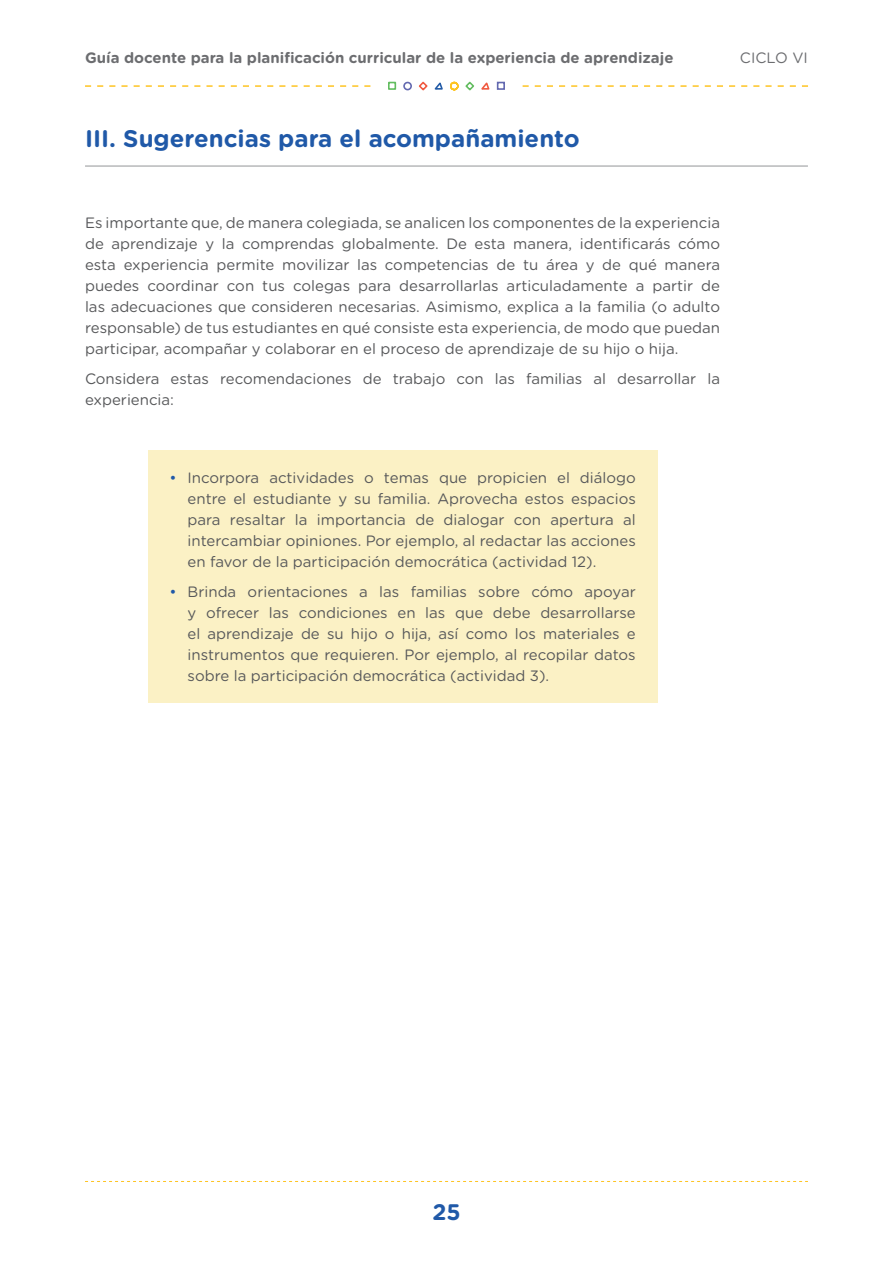
<style>
.page{position:relative;width:893px;height:1263px;background:#fff}
.page>*{position:absolute;margin:0;border:0;box-sizing:border-box;transform-origin:0 0}
.t1{font:700 24px "Gotham Rounded";color:#2059a8}
.t2{font:700 22.5px "Gotham Rounded";color:#2059a8}
.t3{font:15px/21px "Gotham Rounded";color:#57585a;text-align:justify}
.t4{font:700 15px "Gotham Rounded";color:#6c6d70}
.t5{font:15px "Gotham Rounded";color:#6c6d70}
.s1{color:#2059a8}
</style>
<div class="page">
<svg style="left:523px;top:85px;width:285px;height:2px"></svg>
<svg style="left:85px;top:85px;width:285px;height:2px"></svg>
<div style="left:403px;top:82px;width:9px;height:8px;border:2px solid #6369b0;border-radius:50%"></div>
<div style="left:388px;top:82px;width:8px;height:8px;border:2px solid #63bd60"></div>
<div style="left:497px;top:82px;width:8px;height:8px;border:2px solid #6369b0"></div>
<svg style="left:418px;top:81px;width:72px;height:10px"></svg>
<svg style="left:85px;top:1181px;width:723px;height:1px"></svg>
<hr style="left:85px;top:166px;width:723px;height:1px;background:#939598">
<div style="left:148px;top:450px;width:509px;height:253px;background:#fbf1c5"></div>
<p class="t4" style="left:85px;top:46px;width:590px">Guía docente para la planificación curricular de la experiencia de aprendizaje</p>
<p class="t5" style="left:740px;top:47px;width:69px">CICLO VI</p>
<h1 class="t1" style="left:85px;top:121px;width:496px">III. Sugerencias para el acompañamiento</h1>
<p class="t3" style="left:85px;top:212px;width:637px">Es importante que, de manera colegiada, se analicen los componentes de la experiencia de aprendizaje y la comprendas globalmente. De esta manera, identificarás cómo esta experiencia permite movilizar las competencias de tu área y de qué manera puedes coordinar con tus colegas para desarrollarlas articuladamente a partir de las adecuaciones que consideren necesarias. Asimismo, explica a la familia (o adulto responsable) de tus estudiantes en qué consiste esta experiencia, de modo que puedan participar, acompañar y colaborar en el proceso de aprendizaje de su hijo o hija.</p>
<p class="t3" style="left:85px;top:368px;width:636px">Considera estas recomendaciones de trabajo con las familias al desarrollar la experiencia:</p>
<p class="t3" style="left:188px;top:467px;width:450px;text-indent:-18px"><span class="s1">•</span> Incorpora actividades o temas que propicien el diálogo entre el estudiante y su familia. Aprovecha estos espacios para resaltar la importancia de dialogar con apertura al intercambiar opiniones. Por ejemplo, al redactar las acciones en favor de la participación democrática (actividad 12).</p>
<p class="t3" style="left:188px;top:581px;width:450px;text-indent:-18px"><span class="s1">•</span> Brinda orientaciones a las familias sobre cómo apoyar y ofrecer las condiciones en las que debe desarrollarse el aprendizaje de su hijo o hija, así como los materiales e instrumentos que requieren. Por ejemplo, al recopilar datos sobre la participación democrática (actividad 3).</p>
<h2 class="t2" style="left:432px;top:1195px;width:30px">25</h2>
</div>
